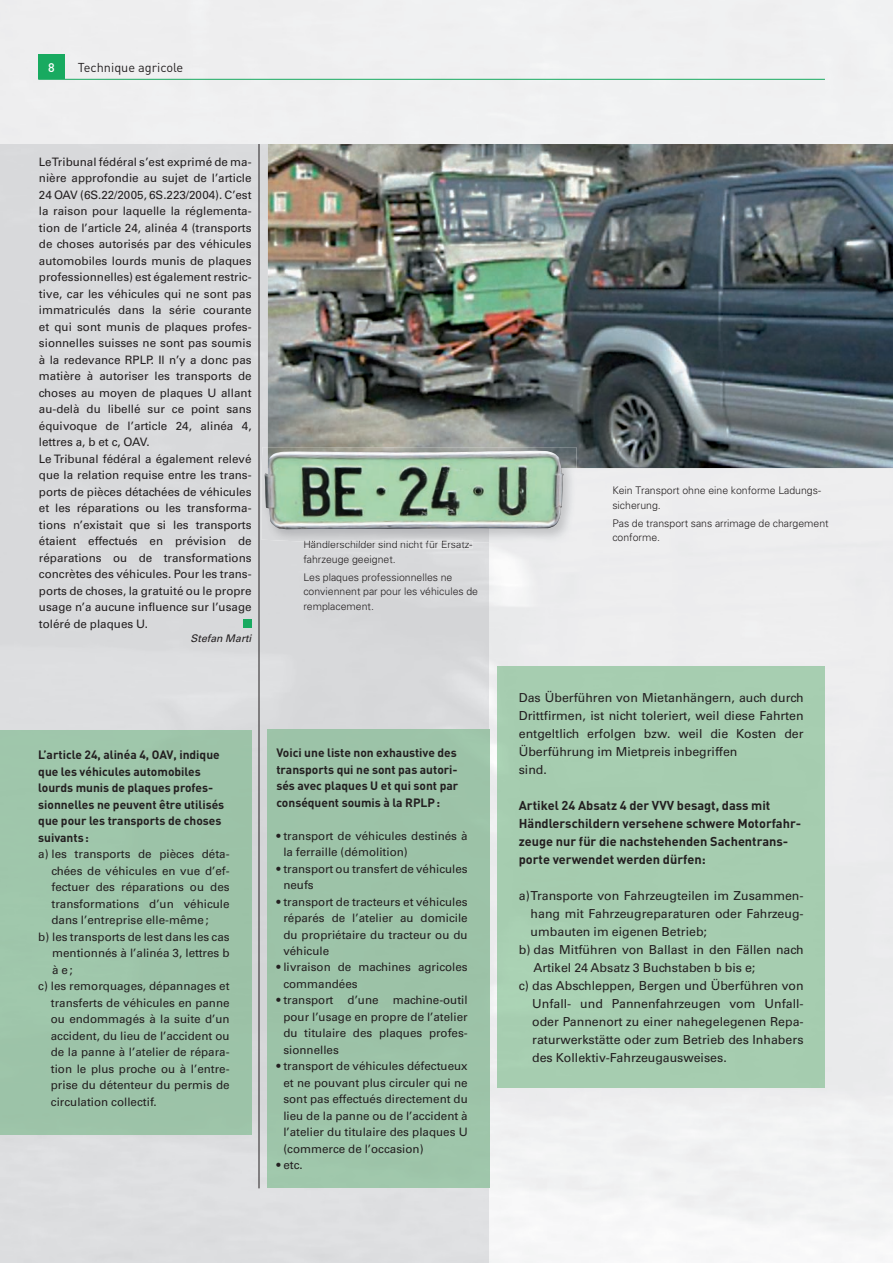
<style>
.page{position:relative;width:893px;height:1263px;background:#fff}
.page>*{position:absolute;margin:0;border:0;box-sizing:border-box;transform-origin:0 0}
.t1{font:700 12.75px/18px "DIN";color:#231f20}
.t2{font:12.75px "DIN";color:#231f20}
.t3{font:12.3px/18px "Univers";color:#231f20}
.t4{font:500 12.3px "DIN";color:#fff}
.t5{font:700 12px/16.5px "DIN";color:#231f20}
.t6{font:11.7px/16.5px "Univers";color:#231f20}
.t7{font:300 10.5px/14.2px "Univers";color:#231f20}
.t8{font:italic 10.5px "Univers";color:#231f20}
</style>
<div class="page">
<img style="left:489px;top:543px;width:60px;height:720px">
<div style="left:38px;top:54px;width:27px;height:25px;background:#18aa60"></div>
<hr style="left:38px;top:79px;width:787px;height:1px;background:#18aa60">
<div style="left:0;top:144px;width:489px;height:1119px;background:#d8d9db"></div>
<img style="left:304px;top:543px;width:168px;height:5px">
<div style="left:0;top:730px;width:252px;height:404px;background:#9dc3a8"></div>
<div style="left:268px;top:729px;width:221px;height:458px;background:#9cc3a8"></div>
<div style="left:497px;top:666px;width:328px;height:422px;background:#a6cdb0"></div>
<img style="left:268px;top:144px;width:625px;height:324px">
<div style="left:243px;top:620px;width:9px;height:8px;background:#18aa60"></div>
<img style="left:261px;top:447px;width:228px;height:96px">
<img style="left:268px;top:447px;width:308px;height:21px">
<img style="left:304px;top:541px;width:168px;height:2px">
<img style="left:265px;top:451px;width:299px;height:78px">
<hr style="left:259px;top:144px;width:1px;height:1044px;background:#231f20">
<p class="t4" style="left:48px;top:60px;width:8px">8</p>
<p class="t2" style="left:78px;top:59px;width:107px">Technique agricole</p>
<p class="t6" style="left:39px;top:154px;width:214px">Le Tribunal fédéral s’est exprimé de ma&shy;nière approfondie au sujet de l’article 24 OAV (6S.22/2005, 6S.223/2004). C’est la raison pour laquelle la réglementa&shy;tion de l’article 24, alinéa 4 (transports de choses autorisés par des véhicules automobiles lourds munis de plaques professionnelles) est également restric&shy;tive, car les véhicules qui ne sont pas immatriculés dans la série courante et qui sont munis de plaques profes&shy;sionnelles suisses ne sont pas soumis à la redevance RPLP. Il n’y a donc pas matière à autoriser les transports de choses au moyen de plaques U allant au-delà du libellé sur ce point sans équivoque de l’article 24, alinéa 4, lettres a, b et c, OAV.<br>Le Tribunal fédéral a également relevé que la relation requise entre les trans&shy;ports de pièces détachées de véhicules et les réparations ou les transforma&shy;tions n’existait que si les transports étaient effectués en prévision de réparations ou de transformations concrètes des véhicules. Pour les trans&shy;ports de choses, la gratuité ou le propre usage n’a aucune influence sur l’usage toléré de plaques U.</p>
<p class="t8" style="left:191px;top:632px;width:62px">Stefan Marti</p>
<p class="t7" style="left:303px;top:537px;width:171px">Händlerschilder sind nicht für Ersatz&shy;fahrzeuge geeignet.</p>
<p class="t7" style="left:303px;top:570px;width:176px">Les plaques professionnelles ne conviennent par pour les véhicules de remplacement.</p>
<p class="t5" style="left:38px;top:746px;width:188px">L’article 24, alinéa 4, OAV, indique que les véhicules automobiles lourds munis de plaques profes&shy;sionnelles ne peuvent être utilisés que pour les transports de choses suivants :</p>
<p class="t6" style="left:38px;top:846px;width:193px">a) les transports de pièces déta-</p>
<p class="t6" style="left:52px;top:862px;width:180px">chées de véhicules en vue d’ef-</p>
<p class="t6" style="left:52px;top:879px;width:180px">fectuer des réparations ou des</p>
<p class="t6" style="left:52px;top:895px;width:180px">transformations d’un véhicule</p>
<p class="t6" style="left:52px;top:912px;width:159px">dans l’entreprise elle-même ;</p>
<p class="t6" style="left:38px;top:928px;width:193px">b) les transports de lest dans les cas</p>
<p class="t6" style="left:52px;top:945px;width:179px">mentionnés à l’alinéa 3, lettres b</p>
<p class="t6" style="left:52px;top:961px;width:22px">à e ;</p>
<p class="t6" style="left:38px;top:978px;width:193px">c) les remorquages, dépannages et</p>
<p class="t6" style="left:51px;top:994px;width:180px">transferts de véhicules en panne</p>
<p class="t6" style="left:51px;top:1011px;width:180px">ou endommagés à la suite d’un</p>
<p class="t6" style="left:51px;top:1027px;width:180px">accident, du lieu de l’accident ou</p>
<p class="t6" style="left:51px;top:1044px;width:180px">de la panne à l’atelier de répara-</p>
<p class="t6" style="left:51px;top:1060px;width:180px">tion le plus proche ou à l’entre-</p>
<p class="t6" style="left:51px;top:1077px;width:180px">prise du détenteur du permis de</p>
<p class="t6" style="left:51px;top:1093px;width:107px">circulation collectif.</p>
<p class="t5" style="left:276px;top:744px;width:183px">Voici une liste non exhaustive des transports qui ne sont pas autori&shy;sés avec plaques U et qui sont par conséquent soumis à la RPLP :</p>
<p class="t6" style="left:283px;top:827px;width:186px;text-indent:-7px">• transport de véhicules destinés à la ferraille (démolition)</p>
<p class="t6" style="left:283px;top:860px;width:186px;text-indent:-7px">• transport ou transfert de véhicules neufs</p>
<p class="t6" style="left:283px;top:893px;width:186px;text-align:justify;text-indent:-7px">• transport de tracteurs et véhicules réparés de l’atelier au domicile du propriétaire du tracteur ou du véhicule</p>
<p class="t6" style="left:283px;top:959px;width:186px;text-indent:-7px">• livraison de machines agricoles commandées</p>
<p class="t6" style="left:283px;top:992px;width:186px;text-align:justify;text-indent:-7px">• transport d’une machine-outil pour l’usage en propre de l’atelier du titulaire des plaques profes&shy;sionnelles</p>
<p class="t6" style="left:283px;top:1058px;width:186px;text-align:justify;text-indent:-7px">• transport de véhicules défectueux et ne pouvant plus circuler qui ne sont pas effectués directement du lieu de la panne ou de l’accident à l’atelier du titulaire des plaques U (commerce de l’occasion)</p>
<p class="t6" style="left:276px;top:1157px;width:28px">• etc.</p>
<p class="t7" style="left:612px;top:483px;width:210px">Kein Transport ohne eine konforme Ladungs&shy;sicherung.</p>
<p class="t7" style="left:612px;top:516px;width:218px">Pas de transport sans arrimage de chargement conforme.</p>
<p class="t3" style="left:519px;top:689px;width:286px">Das Überführen von Mietanhängern, auch durch Drittfirmen, ist nicht toleriert, weil diese Fahrten entgeltlich erfolgen bzw. weil die Kosten der Überführung im Mietpreis inbegriffen<br>sind.</p>
<p class="t1" style="left:519px;top:796px;width:284px">Artikel 24 Absatz 4 der VVV besagt, dass mit Händlerschildern versehene schwere Motorfahr&shy;zeuge nur für die nachstehenden Sachentrans&shy;porte verwendet werden dürfen:</p>
<p class="t3" style="left:519px;top:887px;width:286px">a) Transporte von Fahrzeugteilen im Zusammen-</p>
<p class="t3" style="left:531px;top:905px;width:275px">hang mit Fahrzeugreparaturen oder Fahrzeug-</p>
<p class="t3" style="left:531px;top:923px;width:178px">umbauten im eigenen Betrieb;</p>
<p class="t3" style="left:519px;top:941px;width:286px">b) das Mitführen von Ballast in den Fällen nach</p>
<p class="t3" style="left:534px;top:959px;width:223px">Artikel 24 Absatz 3 Buchstaben b bis e;</p>
<p class="t3" style="left:519px;top:977px;width:286px">c) das Abschleppen, Bergen und Überführen von</p>
<p class="t3" style="left:532px;top:995px;width:273px">Unfall- und Pannenfahrzeugen vom Unfall-</p>
<p class="t3" style="left:532px;top:1013px;width:273px">oder Pannenort zu einer nahegelegenen Repa-</p>
<p class="t3" style="left:532px;top:1031px;width:273px">raturwerkstätte oder zum Betrieb des Inhabers</p>
<p class="t3" style="left:532px;top:1049px;width:196px">des Kollektiv-Fahrzeugausweises.</p>
</div>
